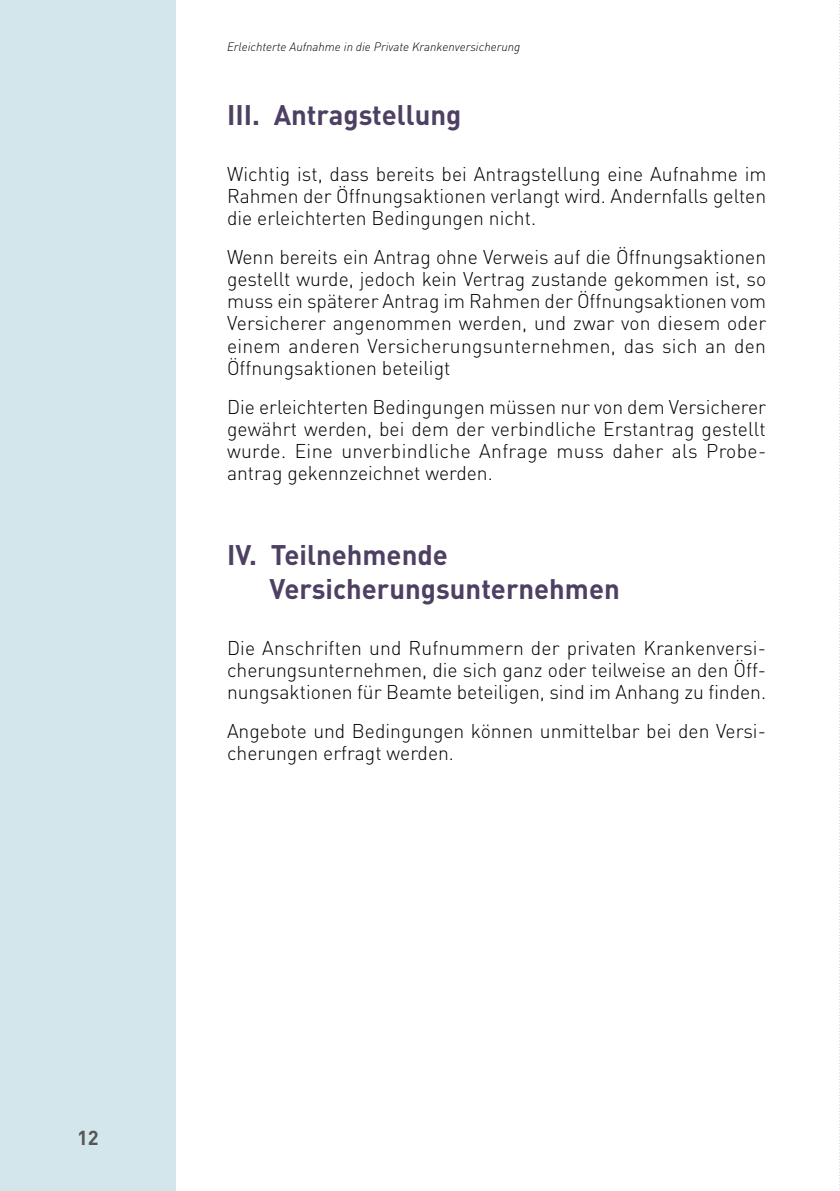
<style>
.page{position:relative;width:840px;height:1191px;background:#fff}
.page>*{position:absolute;margin:0;border:0;box-sizing:border-box;transform-origin:0 0}
.t1{font:700 28px/34px "DIN";color:#4e4063}
.t2{font:700 20px "DIN";color:#565655}
.t3{font:300 19.8px/22px "DIN";color:#000;text-align:justify}
.t4{font:italic 300 12px "DIN";color:#000}
</style>
<div class="page">
<div style="left:0;top:0;width:176px;height:1191px;background:#d2e6ec"></div>
<svg style="left:839px;top:1px;width:1px;height:1188px"></svg>
<p class="t4" style="left:227px;top:39px;width:295px">Erleichterte Aufnahme in die Private Krankenversicherung</p>
<h1 class="t1" style="left:227px;top:97px;width:236px">III. Antragstellung</h1>
<p class="t3" style="left:227px;top:163px;width:540px">Wichtig ist, dass bereits bei Antragstellung eine Aufnahme im Rahmen der Öffnungsaktionen verlangt wird. Andernfalls gelten die erleichterten Bedingungen nicht.</p>
<p class="t3" style="left:227px;top:246px;width:540px">Wenn bereits ein Antrag ohne Verweis auf die Öffnungsaktionen gestellt wurde, jedoch kein Vertrag zustande gekommen ist, so muss ein späterer Antrag im Rahmen der Öffnungsaktionen vom Versicherer angenommen werden, und zwar von diesem oder einem anderen Versicherungsunternehmen, das sich an den Öffnungsaktionen beteiligt</p>
<p class="t3" style="left:227px;top:395px;width:540px;text-align:left">Die erleichterten Bedingungen müssen nur von dem Versicherer gewährt werden, bei dem der verbindliche Erstantrag gestellt wurde. Eine unverbindliche Anfrage muss daher als Probe&shy;antrag gekennzeichnet werden.</p>
<h1 class="t1" style="left:269px;top:536px;width:351px;text-indent:-43px">IV. Teilnehmende<br>Versicherungsunternehmen</h1>
<p class="t3" style="left:227px;top:636px;width:540px">Die Anschriften und Rufnummern der privaten Krankenversi&shy;cherungsunternehmen, die sich ganz oder teilweise an den Öff&shy;nungsaktionen für Beamte beteiligen, sind im Anhang zu finden.</p>
<p class="t3" style="left:227px;top:719px;width:540px">Angebote und Bedingungen können unmittelbar bei den Versi&shy;cherungen erfragt werden.</p>
<p class="t2" style="left:77px;top:1124px;width:23px">12</p>
</div>
